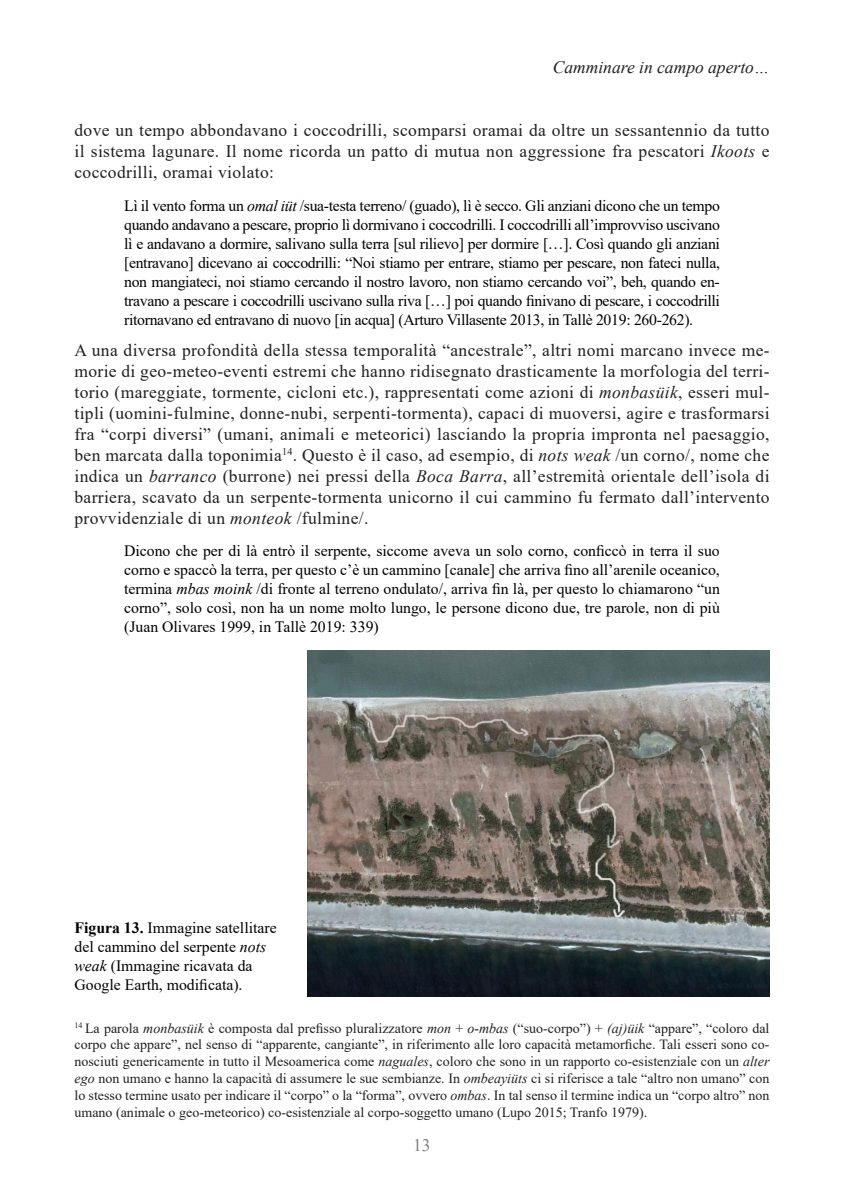
<style>
.page{position:relative;width:844px;height:1191px;background:#fff}
.page>*{position:absolute;margin:0;border:0;box-sizing:border-box;transform-origin:0 0}
._07_txt_paragrafo{font:17.5px/21px "Times New Roman";letter-spacing:.02em;color:#231f20;text-align:justify}
.t1{font:italic 17.5px "Times New Roman";color:#231f20}
.t2{font:17.5px "Times New Roman";color:#808080}
._09_Stile_cit{font:15.75px/18.9px "Times New Roman";letter-spacing:-.02em;color:#000;text-align:justify}
.dida{font:15.75px/18.9px "Times New Roman";color:#000}
._05_Stile_note{font:14px/16.8px "Times New Roman";color:#231f20;text-align:justify}
.s1{font-style:italic}
.s2{font-weight:700}
</style>
<div class="page">
<img style="left:308px;top:650px;width:461px;height:346px">
<p class="t1" style="left:552px;top:55px;width:218px">Camminare in campo aperto…</p>
<p class="_07_txt_paragrafo" style="left:74px;top:119px;width:696px">dove un tempo abbondavano i coccodrilli, scomparsi oramai da oltre un sessantennio da tutto il sistema lagunare. Il nome ricorda un patto di mutua non aggressione fra pescatori <span class="s1">Ikoots</span> e coccodrilli, oramai violato:</p>
<p class="_09_Stile_cit" style="left:124px;top:196px;width:597px">Lì il vento forma un <span class="s1">omal iüt</span> /sua-testa terreno/ (guado), lì è secco. Gli anziani dicono che un tempo quando andavano a pescare, proprio lì dormivano i coccodrilli. I coccodrilli all’improvviso uscivano lì e andavano a dormire, salivano sulla terra [sul rilievo] per dormire […]. Così quando gli anziani [entravano] dicevano ai coccodrilli: “Noi stiamo per entrare, stiamo per pescare, non fateci nulla, non mangiateci, noi stiamo cercando il nostro lavoro, non stiamo cercando voi”, beh, quando en&shy;travano a pescare i coccodrilli uscivano sulla riva […] poi quando finivano di pescare, i coccodrilli ritornavano ed entravano di nuovo [in acqua] (Arturo Villasente 2013, in Tallè 2019: 260-262).</p>
<p class="_07_txt_paragrafo" style="left:74px;top:338px;width:696px">A una diversa profondità della stessa temporalità “ancestrale”, altri nomi marcano invece me&shy;morie di geo-meteo-eventi estremi che hanno ridisegnato drasticamente la morfologia del terri&shy;torio (mareggiate, tormente, cicloni etc.), rappresentati come azioni di <span class="s1">monbasüik</span>, esseri mul&shy;tipli (uomini-fulmine, donne-nubi, serpenti-tormenta), capaci di muoversi, agire e trasformarsi fra “corpi diversi” (umani, animali e meteorici) lasciando la propria impronta nel paesaggio, ben marcata dalla toponimia<sup>14</sup>. Questo è il caso, ad esempio, di <span class="s1">nots weak</span> /un corno/, nome che indica un <span class="s1">barranco</span> (burrone) nei pressi della <span class="s1">Boca Barra</span>, all’estremità orientale dell’isola di barriera, scavato da un serpente-tormenta unicorno il cui cammino fu fermato dall’intervento provvidenziale di un <span class="s1">monteok</span> /fulmine/.</p>
<p class="_09_Stile_cit" style="left:124px;top:541px;width:597px">Dicono che per di là entrò il serpente, siccome aveva un solo corno, conficcò in terra il suo corno e spaccò la terra, per questo c’è un cammino [canale] che arriva fino all’arenile oceanico, termina <span class="s1">mbas moink</span> /di fronte al terreno ondulato/, arriva fin là, per questo lo chiamarono “un corno”, solo così, non ha un nome molto lungo, le persone dicono due, tre parole, non di più (Juan Olivares 1999, in Tallè 2019: 339)</p>
<p class="dida" style="left:74px;top:918px;width:204px"><span class="s2">Figura 13.</span> Immagine satellitare del cammino del serpente <span class="s1">nots weak</span> (Immagine ricavata da<br>Google Earth, modificata).</p>
<p class="_05_Stile_note" style="left:74px;top:1019px;width:696px"><sup>14</sup> La parola <span class="s1">monbasüik</span> è composta dal prefisso pluralizzatore <span class="s1">mon</span> + <span class="s1">o-mbas</span> (“suo-corpo”) + <span class="s1">(aj)üik</span> “appare”, “coloro dal corpo che appare”, nel senso di “apparente, cangiante”, in riferimento alle loro capacità metamorfiche. Tali esseri sono co&shy;nosciuti genericamente in tutto il Mesoamerica come <span class="s1">naguales</span>, coloro che sono in un rapporto co-esistenziale con un <span class="s1">alter ego</span> non umano e hanno la capacità di assumere le sue sembianze. In <span class="s1">ombeayiüts</span> ci si riferisce a tale “altro non umano” con lo stesso termine usato per indicare il “corpo” o la “forma”, ovvero <span class="s1">ombas</span>. In tal senso il termine indica un “corpo altro” non umano (animale o geo-meteorico) co-esistenziale al corpo-soggetto umano (Lupo 2015; Tranfo 1979).</p>
<p class="t2" style="left:413px;top:1132px;width:19px">13</p>
</div>
